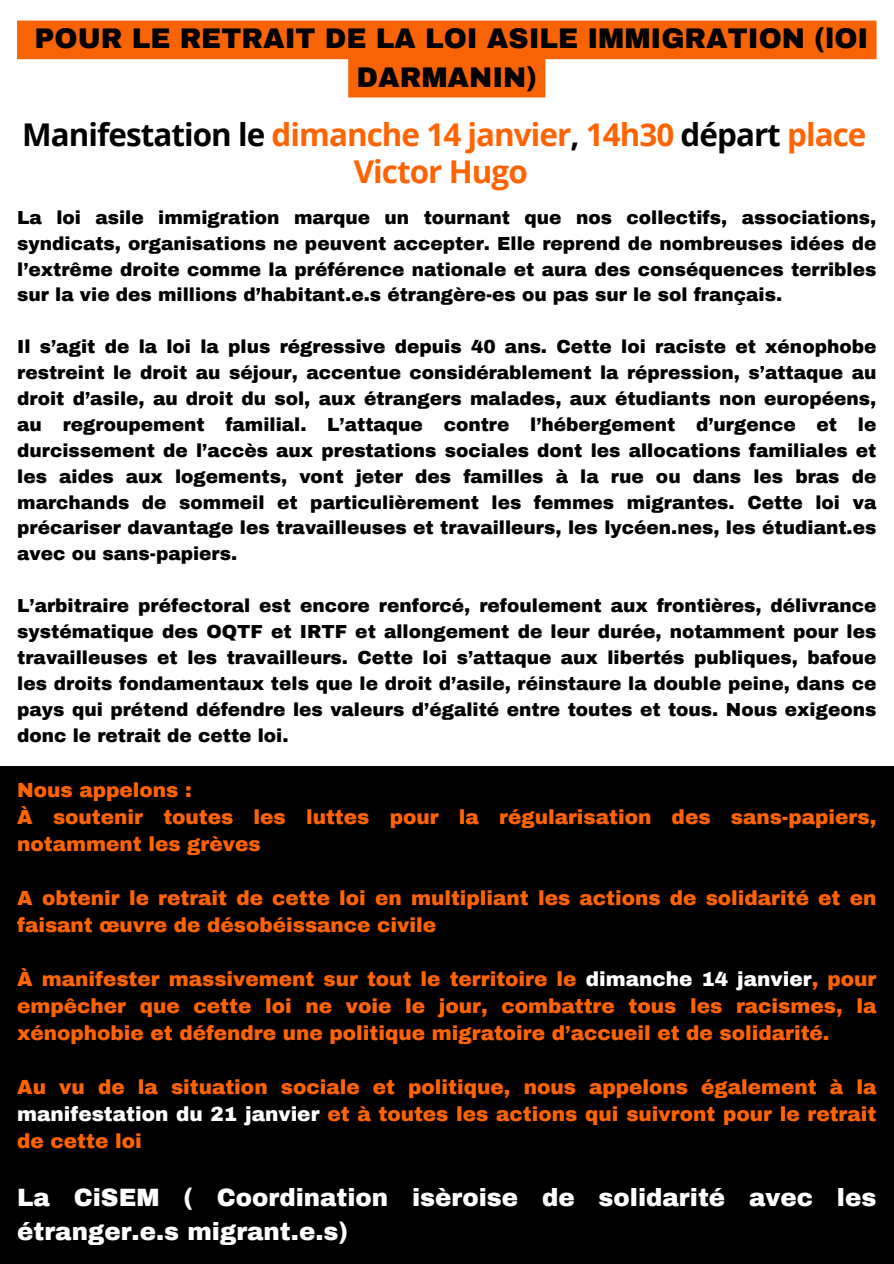
<style>
.page{position:relative;width:894px;height:1264px;background:#fff}
.page>*{position:absolute;margin:0;border:0;box-sizing:border-box;transform-origin:0 0}
.t1{font:700 31.35px/37.2px "Open Sans";letter-spacing:-.03em;color:#ff6302;text-align:center}
.t2{font:900 27.75px/38.2px "Archivo";color:#000;text-align:center}
.t3{font:900 24.45px/33.8px "Archivo";color:#fff}
.t4{font:900 19.95px/27px "Archivo";color:#ff6302}
.t5{font:900 18.45px/25.8px "Archivo";color:#000;text-align:justify}
.s1{color:#000}
.s2{color:#fff}
</style>
<div class="page">
<div style="left:0;top:766px;width:893px;height:497px;background:#000"></div>
<svg style="left:17px;top:21px;width:859px;height:76px;fill:#f86306"></svg>
<p class="t2" style="left:35px;top:20px;width:835px">POUR LE RETRAIT DE LA LOI ASILE IMMIGRATION (lOI<br>DARMANIN)</p>
<p class="t1" style="left:22px;top:115px;width:845px"><span class="s1">Manifestation le</span> dimanche 14 janvier<span class="s1">,</span> 14h30 <span class="s1">départ</span> place<br>Victor Hugo</p>
<p class="t5" style="left:17px;top:205px;width:860px">La loi asile immigration marque un tournant que nos collectifs, associations, syndicats, organisations ne peuvent accepter. Elle reprend de nombreuses idées de l’extrême droite comme la préférence nationale et aura des conséquences terribles sur la vie des millions d’habitant.e.s étrangère-es ou pas sur le sol français.</p>
<p class="t5" style="left:17px;top:334px;width:860px">Il s’agit de la loi la plus régressive depuis 40 ans. Cette loi raciste et xénophobe restreint le droit au séjour, accentue considérablement la répression, s’attaque au droit d’asile, au droit du sol, aux étrangers malades, aux étudiants non européens, au regroupement familial. L’attaque contre l’hébergement d’urgence et le durcissement de l’accès aux prestations sociales dont les allocations familiales et les aides aux logements, vont jeter des familles à la rue ou dans les bras de marchands de sommeil et particulièrement les femmes migrantes. Cette loi va précariser davantage les travailleuses et travailleurs, les lycéen.nes, les étudiant.es avec ou sans-papiers.</p>
<p class="t5" style="left:17px;top:593px;width:860px">L’arbitraire préfectoral est encore renforcé, refoulement aux frontières, délivrance systématique des OQTF et IRTF et allongement de leur durée, notamment pour les travailleuses et les travailleurs. Cette loi s’attaque aux libertés publiques, bafoue les droits fondamentaux tels que le droit d’asile, réinstaure la double peine, dans ce pays qui prétend défendre les valeurs d’égalité entre toutes et tous. Nous exigeons donc le retrait de cette loi.</p>
<p class="t4" style="left:17px;top:776px;width:176px">Nous appelons :</p>
<p class="t4" style="left:17px;top:803px;width:860px">À soutenir toutes les luttes pour la régularisation des sans-papiers, notamment les grèves</p>
<p class="t4" style="left:17px;top:884px;width:860px">A obtenir le retrait de cette loi en multipliant les actions de solidarité et en faisant œuvre de désobéissance civile</p>
<p class="t4" style="left:17px;top:965px;width:860px;text-align:justify">À manifester massivement sur tout le territoire le <span class="s2">dimanche 14 janvier</span>, pour empêcher que cette loi ne voie le jour, combattre tous les racismes, la xénophobie et défendre une politique migratoire d’accueil et de solidarité.</p>
<p class="t4" style="left:17px;top:1073px;width:860px;text-align:justify">Au vu de la situation sociale et politique, nous appelons également à la <span class="s2">manifestation du 21 janvier</span> et à toutes les actions qui suivront pour le retrait de cette loi</p>
<p class="t3" style="left:17px;top:1181px;width:860px">La CiSEM ( Coordination isèroise de solidarité avec les étranger.e.s migrant.e.s)</p>
</div>
